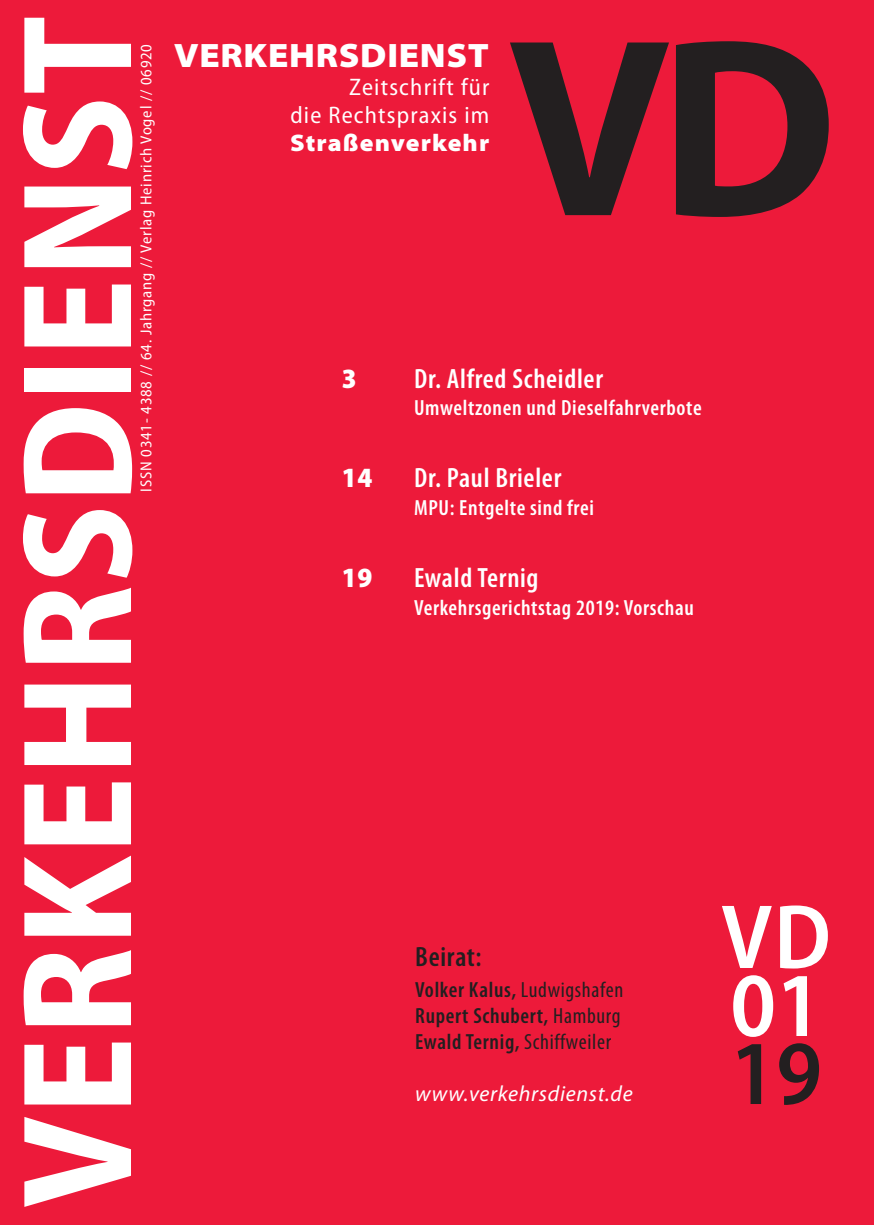
<style>
.page{position:relative;width:874px;height:1225px;background:#fff}
.page>*{position:absolute;margin:0;border:0;box-sizing:border-box;transform-origin:0 0}
.t1{font:700 256px "Myriad Pro";color:#231f20}
.t2{font:700 semi-condensed 158px "Myriad Pro";letter-spacing:.01em;color:#fff}
.t3{font:600 semi-condensed 92px/68px "Myriad Pro";color:#fff}
.t4{font:600 semi-condensed 92px "Myriad Pro";color:#231f20}
.t5{font:900 semi-expanded 34px "Myriad Pro";letter-spacing:.02em;color:#fff}
.t6{font:600 condensed 28px "Myriad Pro";letter-spacing:.025em;color:#fff}
.t7{font:600 condensed 28px "Myriad Pro";letter-spacing:.025em;color:#231f20}
.t8{font:900 semi-condensed 28px "Myriad Pro";color:#fff}
.t9{font:semi-condensed 24px/28px "Myriad Pro";letter-spacing:.05em;color:#fff;text-align:right}
.t10{font:900 semi-expanded 24px "Myriad Pro";letter-spacing:.05em;color:#fff}
.t11{font:600 condensed 22px "Myriad Pro";letter-spacing:.03em;color:#fff}
.t12{font:600 condensed 22px/26px "Myriad Pro";letter-spacing:.03em;color:#231f20}
.t13{font:italic 22px "Myriad Pro";letter-spacing:.03em;color:#fff}
.t14{font:semi-condensed 16px "Myriad Pro";letter-spacing:.05em;color:#fff}
.s1{font-weight:400}
</style>
<div class="page">
<div style="left:0;top:0;width:873px;height:1224px;background:#ed1a3a"></div>
<h2 class="t2" style="left:-16px;top:1208px;width:1193px;rotate:-90deg">VERKEHRSDIENST</h2>
<p class="t14" style="left:140px;top:492px;width:449px;rotate:-90deg">ISSN 0341- 4388 // 64. Jahrgang // Verlag Heinrich Vogel // 06920</p>
<h3 class="t5" style="left:174px;top:35px;width:317px">VERKEHRSDIENST</h3>
<p class="t9" style="left:290px;top:75px;width:200px">Zeitschrift für<br>die Rechtspraxis im</p>
<p class="t10" style="left:290px;top:129px;width:201px">Straßenverkehr</p>
<h1 class="t1" style="left:507px;top:-23px;width:331px">VD</h1>
<p class="t8" style="left:342px;top:361px;width:16px">3</p>
<p class="t6" style="left:414px;top:367px;width:190px">Dr. Alfred Scheidler</p>
<p class="t11" style="left:414px;top:399px;width:289px">Umweltzonen und Dieselfahrverbote</p>
<p class="t8" style="left:342px;top:461px;width:32px">14</p>
<p class="t6" style="left:414px;top:467px;width:149px">Dr. Paul Brieler</p>
<p class="t11" style="left:414px;top:499px;width:181px">MPU: Entgelte sind frei</p>
<p class="t8" style="left:342px;top:561px;width:32px">19</p>
<p class="t6" style="left:414px;top:567px;width:126px">Ewald Ternig</p>
<p class="t11" style="left:414px;top:599px;width:281px">Verkehrsgerichtstag 2019: Vorschau</p>
<p class="t7" style="left:415px;top:945px;width:68px">Beirat:</p>
<p class="t12" style="left:415px;top:979px;width:209px">Volker Kalus, <span class="s1">Ludwigshafen<br></span>Rupert Schubert, <span class="s1">Hamburg<br></span>Ewald Ternig, <span class="s1">Schiffweiler</span></p>
<p class="t13" style="left:415px;top:1080px;width:219px">www.verkehrsdienst.de</p>
<h3 class="t3" style="left:720px;top:902px;width:111px">VD<br>01</h3>
<h3 class="t4" style="left:730px;top:1018px;width:93px">19</h3>
</div>
